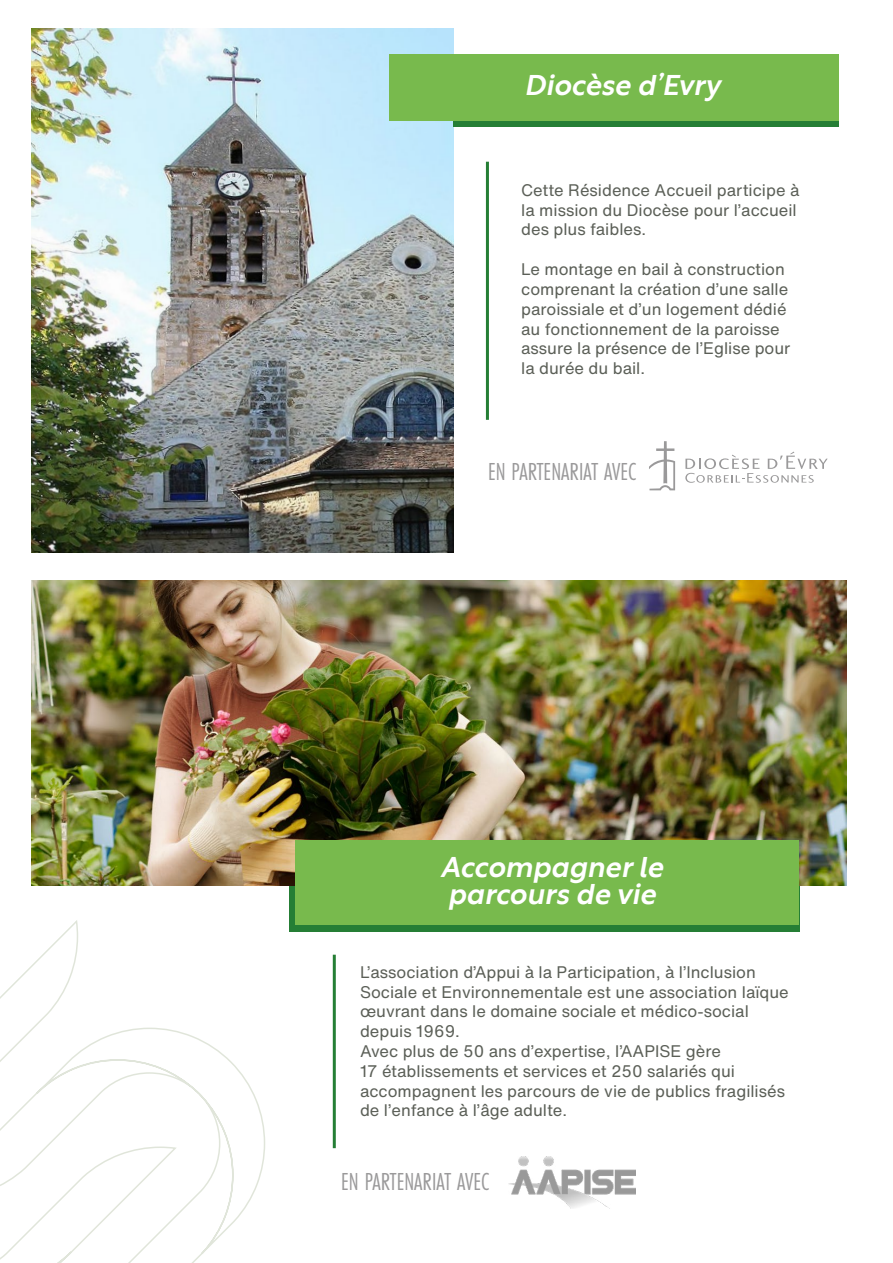
<style>
.page{position:relative;width:893px;height:1263px;background:#fff}
.page>*{position:absolute;margin:0;border:0;box-sizing:border-box;transform-origin:0 0}
.t1{font:italic 500 28.5px/27px "Rustica";color:#fff}
.t2{font:25.5px "Futura PT Cond";color:#9a999a}
.t3{font:16.5px/19.8px "Helvetica Now Text";color:#5b5f57}
</style>
<div class="page">
<svg style="left:0;top:920px;width:265px;height:343px"></svg>
<img style="left:32px;top:29px;width:422px;height:524px">
<div style="left:454px;top:60px;width:385px;height:67px;background:#257e35"></div>
<div style="left:390px;top:54px;width:449px;height:67px;background:#78ba4d"></div>
<hr style="left:486px;top:162px;width:3px;height:258px;background:#257e35">
<svg style="left:649px;top:441px;width:26px;height:49px"></svg>
<svg style="left:685px;top:452px;width:143px;height:31px"></svg>
<img style="left:32px;top:580px;width:814px;height:306px">
<div style="left:289px;top:886px;width:510px;height:45px;background:#257e35"></div>
<div style="left:295px;top:841px;width:504px;height:84px;background:#78ba4d"></div>
<hr style="left:333px;top:955px;width:3px;height:193px;background:#257e35">
<img style="left:508px;top:1156px;width:128px;height:53px">
<h1 class="t1" style="left:524px;top:68px;width:197px">Diocèse d’Evry</h1>
<p class="t3" style="left:521px;top:180px;width:280px">Cette Résidence Accueil participe à la mission du Diocèse pour l’accueil des plus faibles.</p>
<p class="t3" style="left:521px;top:259px;width:271px">Le montage en bail à construction comprenant la création d’une salle paroissiale et d’un logement dédié au fonctionnement de la paroisse assure la présence de l’Eglise pour la durée du bail.</p>
<h2 class="t2" style="left:488px;top:457px;width:150px">EN PARTENARIAT AVEC</h2>
<h1 class="t1" style="left:440px;top:851px;width:224px">Accompagner le parcours de vie</h1>
<p class="t3" style="left:360px;top:962px;width:430px">L’association d’Appui à la Participation, à l’Inclusion Sociale et Environnementale est une association laïque œuvrant dans le domaine sociale et médico-social depuis 1969.<br>Avec plus de 50 ans d’expertise, l’AAPISE gère<br>17 établissements et services et 250 salariés qui accompagnent les parcours de vie de publics fragilisés de l’enfance à l’âge adulte.</p>
<h2 class="t2" style="left:341px;top:1166px;width:150px">EN PARTENARIAT AVEC</h2>
</div>
